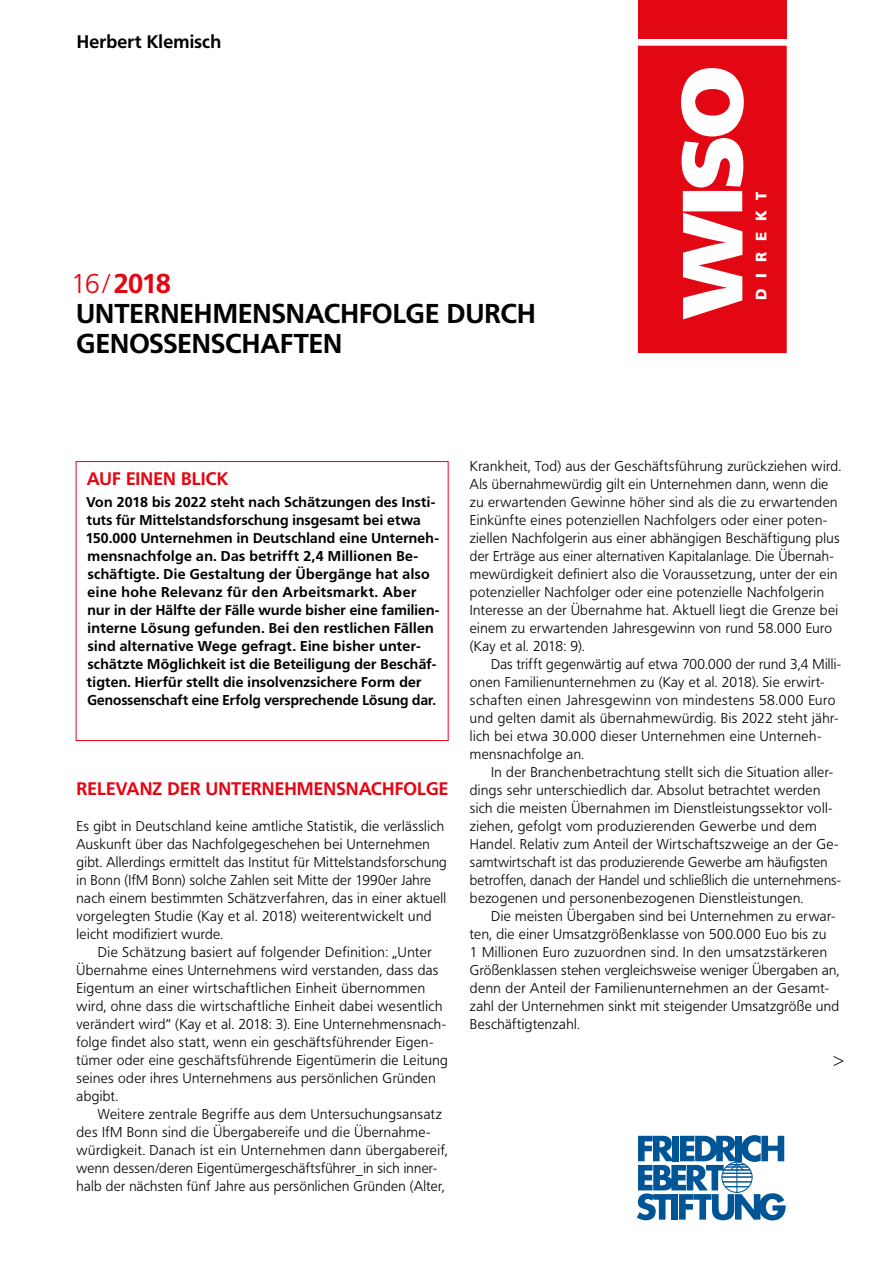
<style>
.page{position:relative;width:893px;height:1263px;background:#fff}
.page>*{position:absolute;margin:0;border:0;box-sizing:border-box;transform-origin:0 0}
.t1{font:700 27px/30px "Frutiger BQ";letter-spacing:.005em;color:#000}
.t2{font:700 18px "Frutiger BQ";letter-spacing:.005em;color:#e30613}
.t3{font:700 18px "Frutiger BQ";letter-spacing:.015em;color:#000}
.t4{font:900 15px "Frutiger BQ";letter-spacing:.73em;color:#fff}
.t5{font:300 14.1px/18px "Frutiger BQ";letter-spacing:.03em;color:#000}
.t6{font:700 14.1px/18px "Frutiger BQ";letter-spacing:.025em;color:#000}
.s1{font-weight:300;color:#e30613}
.s2{color:#e30613}
</style>
<div class="page">
<div style="left:76px;top:461px;width:373px;height:280px;border:1px solid #e3051b"></div>
<svg style="left:637px;top:1135px;width:149px;height:85px"></svg>
<div style="left:638px;top:0;width:149px;height:39px;background:#e30613"></div>
<svg style="left:638px;top:46px;width:149px;height:307px;fill:#e30613"></svg>
<p class="t3" style="left:77px;top:31px;width:146px">Herbert Klemisch</p>
<h1 class="t1" style="left:72px;top:269px;width:466px"><span class="s1">16/</span><span class="s2">2018<br></span>UNTERNEHMENSNACHFOLGE DURCH<br>GENOSSENSCHAFTEN</h1>
<p class="t4" style="left:752px;top:300px;width:111px;rotate:-90deg">DIREKT</p>
<p class="t2" style="left:87px;top:467px;width:143px">AUF EINEN BLICK</p>
<p class="t6" style="left:86px;top:493px;width:355px">Von 2018 bis 2022 steht nach Schätzungen des Insti&shy;tuts für Mittelstandsforschung insgesamt bei etwa 150.000 Unternehmen in Deutschland eine Unterneh&shy;mensnachfolge an. Das betrifft 2,4 Millionen Be&shy;schäftigte. Die Gestaltung der Übergänge hat also eine hohe Relevanz für den Arbeitsmarkt. Aber nur in der Hälfte der Fälle wurde bisher eine familien&shy;interne Lösung gefunden. Bei den restlichen Fällen sind alternative Wege gefragt. Eine bisher unter&shy;schätzte Möglichkeit ist die Beteiligung der Beschäf&shy;tigten. Hierfür stellt die insolvenzsichere Form der Genossenschaft eine Erfolg versprechende Lösung dar.</p>
<p class="t2" style="left:77px;top:778px;width:373px">RELEVANZ DER UNTERNEHMENSNACHFOLGE</p>
<p class="t5" style="left:77px;top:817px;width:372px">Es gibt in Deutschland keine amtliche Statistik, die verlässlich Auskunft über das Nachfolgegeschehen bei Unternehmen gibt. Allerdings ermittelt das Institut für Mittelstandsforschung in Bonn (IfM Bonn) solche Zahlen seit Mitte der 1990er Jahre nach einem bestimmten Schätzverfahren, das in einer aktuell vorgelegten Studie (Kay et al. 2018) weiterentwickelt und leicht modifiziert wurde.</p>
<p class="t5" style="left:77px;top:943px;width:373px;text-indent:21px">Die Schätzung basiert auf folgender Definition: „Unter Übernahme eines Unternehmens wird verstanden, dass das Eigentum an einer wirtschaftlichen Einheit übernommen wird, ohne dass die wirtschaftliche Einheit dabei wesentlich verändert wird“ (Kay et al. 2018: 3). Eine Unternehmensnach&shy;folge findet also statt, wenn ein geschäftsführender Eigen&shy;tümer oder eine geschäftsführende Eigentümerin die Leitung seines oder ihres Unternehmens aus persönlichen Gründen abgibt.</p>
<p class="t5" style="left:77px;top:1105px;width:372px;text-indent:21px">Weitere zentrale Begriffe aus dem Untersuchungsansatz des IfM Bonn sind die Übergabereife und die Übernahme&shy;würdigkeit. Danach ist ein Unternehmen dann übergabereif, wenn dessen/deren Eigentümergeschäftsführer_in sich inner&shy;halb der nächsten fünf Jahre aus persönlichen Gründen (Alter,</p>
<p class="t5" style="left:470px;top:457px;width:373px">Krankheit, Tod) aus der Geschäftsführung zurückziehen wird.<br>Als übernahmewürdig gilt ein Unternehmen dann, wenn die zu erwartenden Gewinne höher sind als die zu erwartenden Einkünfte eines potenziellen Nachfolgers oder einer poten&shy;ziellen Nachfolgerin aus einer abhängigen Beschäftigung plus der Erträge aus einer alternativen Kapitalanlage. Die Übernah&shy;mewürdigkeit definiert also die Voraussetzung, unter der ein potenzieller Nachfolger oder eine potenzielle Nachfolgerin Interesse an der Übernahme hat. Aktuell liegt die Grenze bei einem zu erwartenden Jahresgewinn von rund 58.000 Euro (Kay et al. 2018: 9).</p>
<p class="t5" style="left:470px;top:655px;width:373px;text-indent:21px">Das trifft gegenwärtig auf etwa 700.000 der rund 3,4 Milli&shy;onen Familienunternehmen zu (Kay et al. 2018). Sie erwirt&shy;schaften einen Jahresgewinn von mindestens 58.000 Euro und gelten damit als übernahmewürdig. Bis 2022 steht jähr&shy;lich bei etwa 30.000 dieser Unternehmen eine Unterneh&shy;mensnachfolge an.</p>
<p class="t5" style="left:470px;top:763px;width:373px;text-indent:21px">In der Branchenbetrachtung stellt sich die Situation aller&shy;dings sehr unterschiedlich dar. Absolut betrachtet werden sich die meisten Übernahmen im Dienstleistungssektor voll&shy;ziehen, gefolgt vom produzierenden Gewerbe und dem Handel. Relativ zum Anteil der Wirtschaftszweige an der Ge&shy;samtwirtschaft ist das produzierende Gewerbe am häufigsten betroffen, danach der Handel und schließlich die unternehmens&shy;bezogenen und personenbezogenen Dienstleistungen.</p>
<p class="t5" style="left:470px;top:907px;width:371px;text-indent:21px">Die meisten Übergaben sind bei Unternehmen zu erwar&shy;ten, die einer Umsatzgrößenklasse von 500.000 Euo bis zu<br>1 Millionen Euro zuzuordnen sind. In den umsatzstärkeren Größenklassen stehen vergleichsweise weniger Übergaben an, denn der Anteil der Familienunternehmen an der Gesamt&shy;zahl der Unternehmen sinkt mit steigender Umsatzgröße und Beschäftigtenzahl.</p>
<p class="t5" style="left:834px;top:1052px;width:11px">&gt;</p>
</div>
